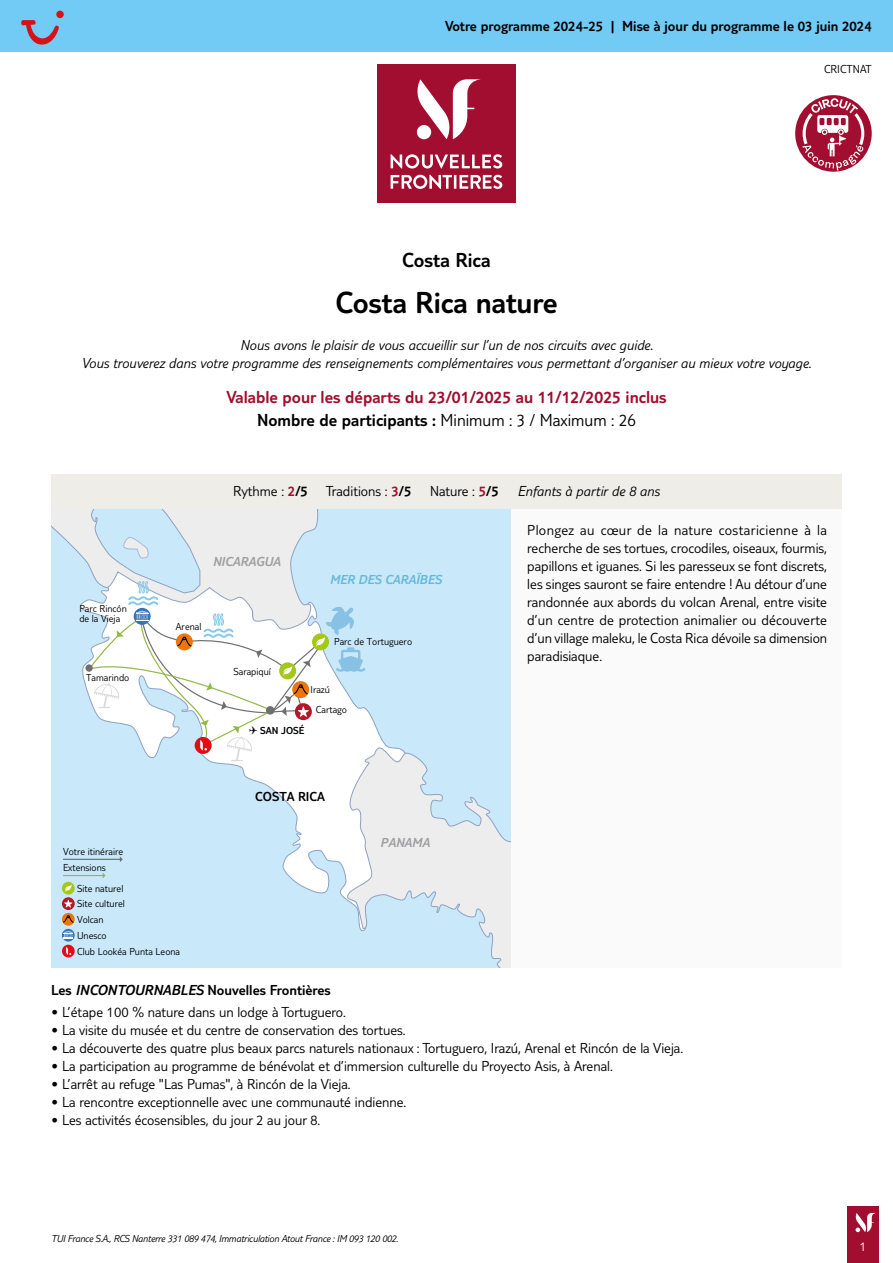
<style>
.page{position:relative;width:893px;height:1263px;background:#fff}
.page>*{position:absolute;margin:0;border:0;box-sizing:border-box;transform-origin:0 0}
.t1{font:300 31.5px "TUI Type";color:#000}
.t2{font:300 21px "TUI Type";color:#000}
.t3{font:300 18px/23.7px "TUI Type";color:#a10e2f;text-align:center}
.t4{font:300 15px/18px "TUI Type";color:#000;text-align:justify}
.t5{font:italic 300 15px/18px "TUI Type";color:#000;text-align:center}
.t6{font:300 15px "TUI Type";color:#000}
.t7{font:italic 300 13.5px "TUI Type";color:#9e9da0}
.t8{font:italic 300 13.5px "TUI Type";color:#66b8d9}
.t9{font:300 13.5px "TUI Type";color:#000}
.t10{font:300 13.5px "TUI Type";color:#fff}
.t11{font:300 12px "TUI Type";color:#000}
.t12{font:300 10.5px/10.5px "TUI Type";color:#000}
.t13{font:italic 300 10.5px "TUI Type";letter-spacing:-.02em;color:#000}
.t14{font:300 10.5px "TUI Type";color:#000}
.s1{color:#000}
.s2{color:#a10e2f}
.s3{font-style:inherit}
.s4{font-style:italic}
.s5{font-size:23.25px;color:#706f6f}
</style>
<div class="page">
<div style="left:847px;top:1206px;width:32px;height:57px;background:#a10e2f"></div>
<svg style="left:855px;top:1213px;width:21px;height:19px"></svg>
<div style="left:51px;top:508px;width:791px;height:459px;background:#fbfafa"></div>
<div style="left:0;top:0;width:893px;height:51px;background:#71cbf4"></div>
<div style="left:377px;top:65px;width:139px;height:138px;background:#a10e2f"></div>
<svg style="left:391px;top:154px;width:111px;height:15px"></svg>
<svg style="left:391px;top:175px;width:111px;height:14px"></svg>
<svg style="left:416px;top:79px;width:65px;height:60px"></svg>
<svg style="left:51px;top:508px;width:459px;height:459px"></svg>
<div style="left:51px;top:474px;width:791px;height:34px;background:#eeede7"></div>
<svg style="left:21px;top:20px;width:38px;height:25px"></svg>
<div style="left:56px;top:11px;width:8px;height:7px;background:#d51317;border-radius:50%"></div>
<div style="left:795px;top:95px;width:77px;height:77px;background:#a10e2f;border-radius:50%"></div>
<svg style="left:801px;top:98px;width:65px;height:73px"></svg>
<p class="t6" style="left:445px;top:18px;width:428px">Votre programme 2024-25 | Mise à jour du programme le 03 juin 2024</p>
<p class="t11" style="left:824px;top:62px;width:49px">CRICTNAT</p>
<h2 class="t2" style="left:402px;top:248px;width:90px">Costa Rica</h2>
<h1 class="t1" style="left:335px;top:285px;width:224px">Costa Rica nature</h1>
<p class="t5" style="left:82px;top:336px;width:731px">Nous avons le plaisir de vous accueillir sur l’un de nos circuits avec guide.<br>Vous trouverez dans votre programme des renseignements complémentaires vous permettant d’organiser au mieux votre voyage.</p>
<p class="t3" style="left:226px;top:384px;width:442px">Valable pour les départs du 23/01/2025 au 11/12/2025 inclus<br><span class="s1">Nombre de participants :</span> <span class="s1">Minimum : 3 / Maximum : 26</span></p>
<p class="t12" style="left:79px;top:603px;width:49px">Parc Rincón de la Vieja</p>
<p class="t12" style="left:86px;top:672px;width:45px">Tamarindo</p>
<p class="t12" style="left:176px;top:621px;width:27px">Arenal</p>
<p class="t4" style="left:233px;top:482px;width:428px">Rythme : <span class="s2">2</span><span class="s3">/5</span> Traditions : <span class="s2">3</span><span class="s3">/5</span> Nature : <span class="s2">5</span><span class="s3">/5</span> <span class="s4">Enfants à partir de 8 ans</span></p>
<p class="t7" style="left:213px;top:554px;width:69px">NICARAGUA</p>
<p class="t12" style="left:233px;top:666px;width:39px">Sarapiquí</p>
<p class="t8" style="left:330px;top:572px;width:114px">MER DES CARAÏBES</p>
<p class="t12" style="left:315px;top:636px;width:98px"><span class="s5">•</span> Parc de Tortuguero</p>
<p class="t12" style="left:311px;top:684px;width:21px">Irazú</p>
<p class="t12" style="left:316px;top:704px;width:33px">Cartago</p>
<p class="t14" style="left:249px;top:724px;width:57px">✈ SAN JOSÉ</p>
<p class="t4" style="left:527px;top:521px;width:301px">Plongez au cœur de la nature costaricienne à la recherche de ses tortues, crocodiles, oiseaux, fourmis, papillons et iguanes. Si les paresseux se font discrets, les singes sauront se faire entendre ! Au détour d’une randonnée aux abords du volcan Arenal, entre visite d’un centre de protection animalier ou découverte d’un village maleku, le Costa Rica dévoile sa dimension paradisiaque.</p>
<p class="t12" style="left:63px;top:843px;width:62px;line-height:16.2px">Votre itinéraire<br>Extensions</p>
<p class="t12" style="left:77px;top:880px;width:49px;line-height:15.5px">Site naturel<br>Site culturel</p>
<p class="t12" style="left:77px;top:927px;width:105px;line-height:16.4px">Unesco<br>Club Lookéa Punta Leona</p>
<p class="t12" style="left:77px;top:914px;width:28px">Volcan</p>
<p class="t9" style="left:255px;top:789px;width:71px">COSTA RICA</p>
<p class="t7" style="left:380px;top:835px;width:51px">PANAMA</p>
<p class="t6" style="left:51px;top:981px;width:281px">Les <span class="s4">INCONTOURNABLES</span> Nouvelles Frontières</p>
<p class="t4" style="left:51px;top:1002px;width:297px">• L’étape 100 % nature dans un lodge à Tortuguero.</p>
<p class="t4" style="left:51px;top:1020px;width:356px">• La visite du musée et du centre de conservation des tortues.</p>
<p class="t4" style="left:51px;top:1038px;width:634px">• La découverte des quatre plus beaux parcs naturels nationaux : Tortuguero, Irazú, Arenal et Rincón de la Vieja.</p>
<p class="t4" style="left:51px;top:1056px;width:563px">• La participation au programme de bénévolat et d’immersion culturelle du Proyecto Asis, à Arenal.</p>
<p class="t4" style="left:51px;top:1074px;width:301px">• L’arrêt au refuge "Las Pumas", à Rincón de la Vieja.</p>
<p class="t4" style="left:51px;top:1092px;width:357px">• La rencontre exceptionnelle avec une communauté indienne.</p>
<p class="t4" style="left:51px;top:1110px;width:271px">• Les activités écosensibles, du jour 2 au jour 8.</p>
<p class="t13" style="left:51px;top:1232px;width:349px">TUI France S.A., RCS Nanterre 331 089 474, Immatriculation Atout France : IM 093 120 002.</p>
<p class="t10" style="left:860px;top:1239px;width:8px">1</p>
</div>
